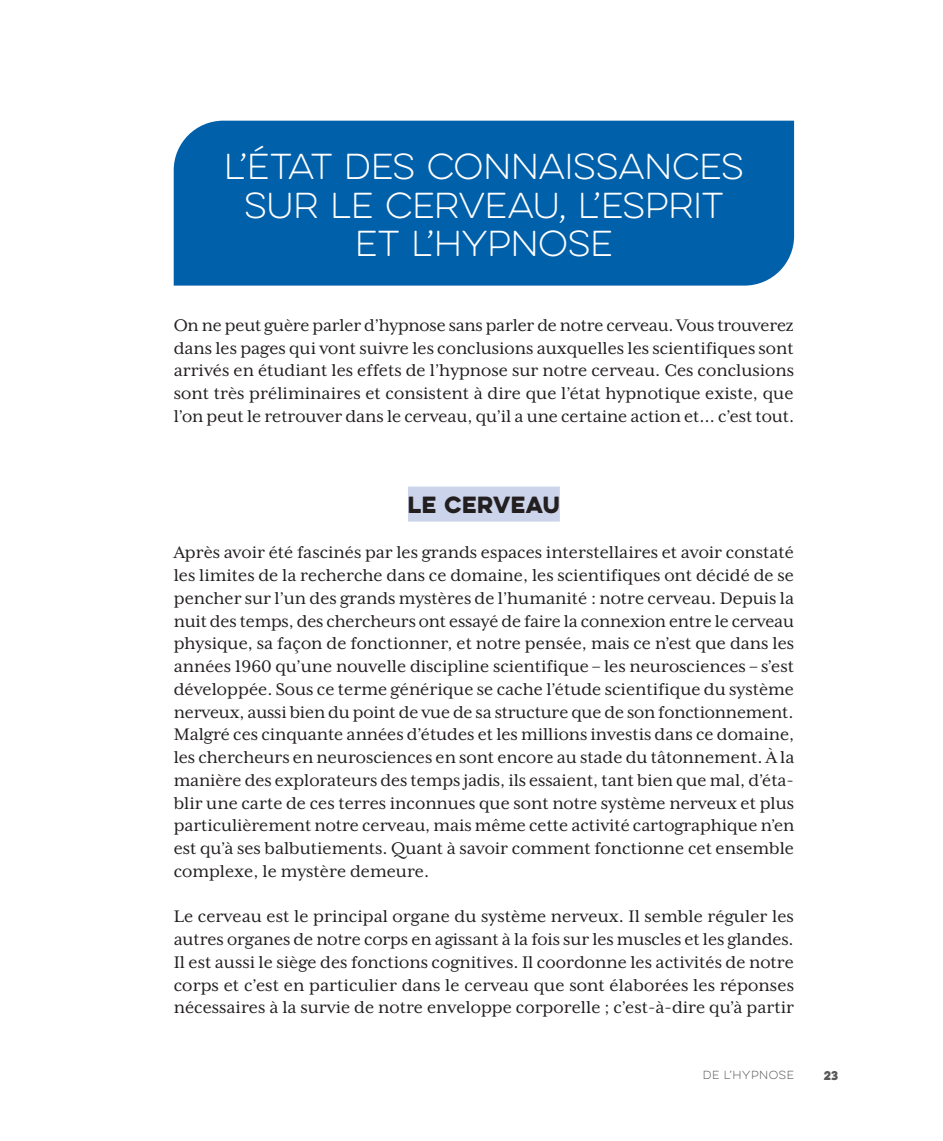
<style>
.page{position:relative;width:943px;height:1141px;background:#fff}
.page>*{position:absolute;margin:0;border:0;box-sizing:border-box;transform-origin:0 0}
.t1{font:100 32.38px/38.5px "Eveleth Clean";letter-spacing:-.015em;color:#fff}
.t2{font:21px "Eveleth Clean";letter-spacing:.02em;color:#231f20}
.t3{font:19.25px/22.8px "Mrs Eaves XL Serif OT";color:#231f20;text-align:justify}
.t4{font:11.38px "Eveleth Clean";color:#57585a}
.t5{font:100 10.5px "Eveleth Clean";color:#57585a}
</style>
<div class="page">
<div style="left:174px;top:121px;width:620px;height:165px;background:#0060aa"></div>
<div style="left:408px;top:487px;width:152px;height:35px;background:#cbd4ea"></div>
<h1 class="t1" style="left:244px;top:148px;width:501px;text-indent:-20px">L’ÉTAT DES CONNAI SSANCES<br>SUR LE CERVEAU</h1>
<h1 class="t1" style="left:355px;top:186px;width:370px;text-indent:204px">, L’ESPRIT<br>ET L’HYPNOSE</h1>
<p class="t3" style="left:174px;top:314px;width:622px">On ne peut guère parler d’hypnose sans parler de notre cerveau. Vous trouverez dans les pages qui vont suivre les conclusions auxquelles les scientifiques sont arrivés en étudiant les effets de l’hypnose sur notre cerveau. Ces conclusions sont très préliminaires et consistent à dire que l’état hypnotique existe, que l’on peut le retrouver dans le cerveau, qu’il a une certaine action et… c’est tout.</p>
<p class="t2" style="left:408px;top:488px;width:153px">LE CERVEAU</p>
<p class="t3" style="left:174px;top:541px;width:622px">Après avoir été fascinés par les grands espaces interstellaires et avoir constaté les limites de la recherche dans ce domaine, les scientifiques ont décidé de se pencher sur l’un des grands mystères de l’humanité : notre cerveau. Depuis la nuit des temps, des chercheurs ont essayé de faire la connexion entre le cerveau physique, sa façon de fonctionner, et notre pensée, mais ce n’est que dans les années 1960 qu’une nouvelle discipline scientifique – les neurosciences – s’est développée. Sous ce terme générique se cache l’étude scientifique du système nerveux, aussi bien du point de vue de sa structure que de son fonctionnement.<br>Malgré ces cinquante années d’études et les millions investis dans ce domaine, les chercheurs en neurosciences en sont encore au stade du tâtonnement. À la manière des explorateurs des temps jadis, ils essaient, tant bien que mal, d’éta&shy;blir une carte de ces terres inconnues que sont notre système nerveux et plus particulièrement notre cerveau, mais même cette activité cartographique n’en est qu’à ses balbutiements. Quant à savoir comment fonctionne cet ensemble complexe, le mystère demeure.</p>
<p class="t3" style="left:174px;top:905px;width:622px">Le cerveau est le principal organe du système nerveux. Il semble réguler les autres organes de notre corps en agissant à la fois sur les muscles et les glandes.<br>Il est aussi le siège des fonctions cognitives. Il coordonne les activités de notre corps et c’est en particulier dans le cerveau que sont élaborées les réponses nécessaires à la survie de notre enveloppe corporelle ; c’est-à-dire qu’à partir</p>
<p class="t5" style="left:703px;top:1068px;width:40px">DE L’HYPN</p>
<p class="t5" style="left:768px;top:1068px;width:27px">OSE</p>
<p class="t4" style="left:823px;top:1067px;width:16px">23</p>
</div>
